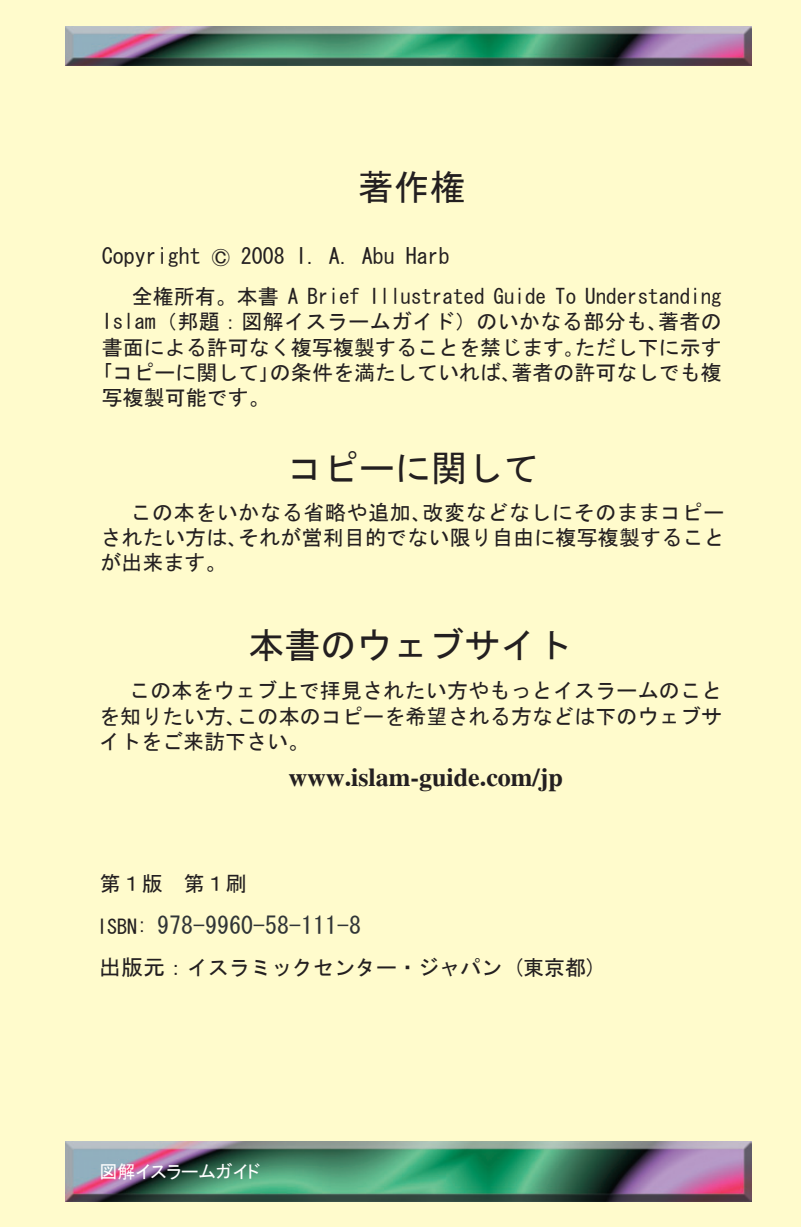
<style>
.page{position:relative;width:801px;height:1227px;background:#fff}
.page>*{position:absolute;margin:0;border:0;box-sizing:border-box;transform-origin:0 0}
.t1{font:36px "MS Gothic";color:#231f20}
.t2{font:700 26px "Times";color:#231f20}
.t3{font:24px "MS Gothic";color:#303537}
.t4{font:22px "MS Gothic";color:#231f20}
.t5{font:21px/25.2px "MS Gothic";color:#231f20;text-align:justify}
.t6{font:18px "MS P Gothic";color:#fff}
.s1{font-size:20px;color:#231f20}
.s2{font-size:22px}
</style>
<div class="page">
<div style="left:0;top:0;width:801px;height:1226px;background:#fffbcc"></div>
<img style="left:66px;top:26px;width:686px;height:40px">
<img style="left:66px;top:1141px;width:686px;height:59px">
<h1 class="t1" style="left:358px;top:169px;width:109px">著作権</h1>
<p class="t4" style="left:102px;top:245px;width:100px">Copyright</p>
<p class="t4" style="left:241px;top:245px;width:211px">2008 I. A. Abu Harb</p>
<p class="t5" style="left:102px;top:284px;width:622px;text-indent:30px">全権所有。本書 A Brief Illustrated Guide To Understanding Islam（邦題：図解イスラームガイド）のいかなる部分も､著者の書面による許可なく複写複製することを禁じます｡ただし下に示す｢コピーに関して｣の条件を満たしていれば､著者の許可なしでも複写複製可能です。</p>
<h1 class="t1" style="left:287px;top:450px;width:253px">コピーに関して</h1>
<p class="t5" style="left:101px;top:499px;width:626px;text-indent:30px">この本をいかなる省略や追加､改変などなしにそのままコピーされたい方は､それが営利目的でない限り自由に複写複製することが出来ます。</p>
<h1 class="t1" style="left:249px;top:626px;width:325px">本書のウェブサイト</h1>
<p class="t5" style="left:99px;top:678px;width:625px;text-indent:30px">この本をウェブ上で拝見されたい方やもっとイスラームのことを知りたい方､この本のコピーを希望される方などは下のウェブサイトをご来訪下さい。</p>
<p class="t2" style="left:288px;top:761px;width:276px">www.islam-guide.com/jp</p>
<p class="t5" style="left:100px;top:871px;width:148px">第１版　第１刷</p>
<p class="t3" style="left:97px;top:913px;width:266px"><span class="s1">ISBN:</span> 978-9960-58-111-8</p>
<p class="t5" style="left:99px;top:954px;width:499px"><span class="s2">出版元：</span>イスラミックセンター・ジャパン (東京都)</p>
<p class="t6" style="left:100px;top:1162px;width:162px">図解イスラームガイド</p>
</div>
